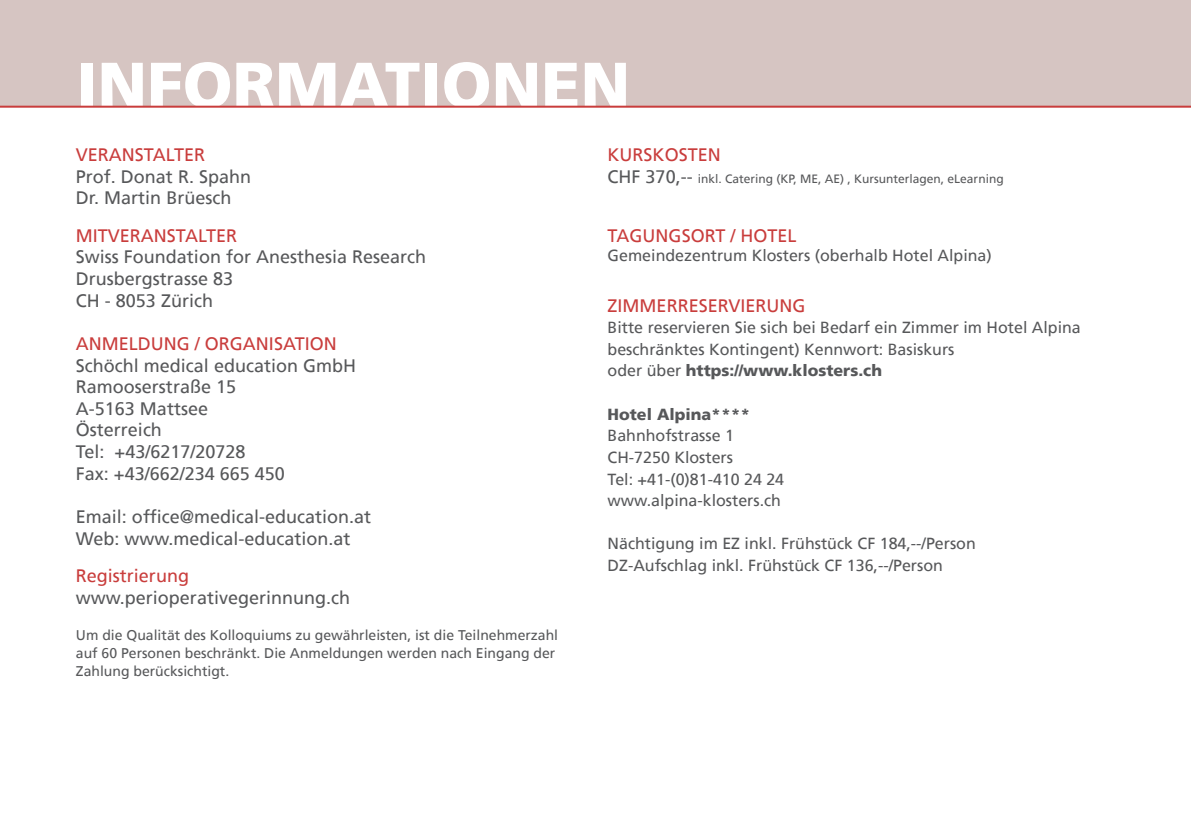
<style>
.page{position:relative;width:1191px;height:840px;background:#fff}
.page>*{position:absolute;margin:0;border:0;box-sizing:border-box;transform-origin:0 0}
.t1{font:900 64px "Frutiger";color:#fff}
.t2{font:18px "Frutiger";color:#57585a}
.t3{font:18px "Frutiger";color:#c93d3c}
.t4{font:16px "Frutiger";color:#57585a}
.t5{font:900 16px "Frutiger";color:#57585a}
.t6{font:14px/18px "Frutiger";color:#57585a}
.t7{font:12px "Frutiger";color:#57585a}
.s1{font-size:18px}
.s2{font-weight:400}
</style>
<div class="page">
<div style="left:0;top:0;width:1191px;height:107px;background:#d6c5c2"></div>
<hr style="left:0;top:106px;width:1191px;height:2px;background:#c93d3c">
<p class="t1" style="left:76px;top:46px;width:556px">INFORMATIONEN</p>
<p class="t3" style="left:76px;top:144px;width:131px">VERANSTALTER</p>
<p class="t2" style="left:76px;top:166px;width:177px">Prof. Donat R. Spahn</p>
<p class="t2" style="left:76px;top:187px;width:157px">Dr. Martin Brüesch</p>
<p class="t3" style="left:76px;top:225px;width:163px">MITVERANSTALTER</p>
<p class="t2" style="left:76px;top:246px;width:352px">Swiss Foundation for Anesthesia Research</p>
<p class="t2" style="left:76px;top:268px;width:159px">Drusbergstrasse 83</p>
<p class="t2" style="left:76px;top:290px;width:139px">CH - 8053 Zürich</p>
<p class="t3" style="left:76px;top:333px;width:262px">ANMELDUNG / ORGANISATION</p>
<p class="t2" style="left:76px;top:354px;width:282px">Schöchl medical education GmbH</p>
<p class="t2" style="left:76px;top:376px;width:162px">Ramooserstraße 15</p>
<p class="t2" style="left:76px;top:398px;width:134px">A-5163 Mattsee</p>
<p class="t2" style="left:76px;top:419px;width:88px">Österreich</p>
<p class="t2" style="left:76px;top:441px;width:171px">Tel: +43/6217/20728</p>
<p class="t2" style="left:76px;top:462px;width:210px">Fax: +43/662/234 665 450</p>
<p class="t2" style="left:76px;top:506px;width:297px">Email: office@medical-education.at</p>
<p class="t2" style="left:76px;top:527px;width:276px">Web: www.medical-education.at</p>
<p class="t3" style="left:76px;top:565px;width:115px">Registrierung</p>
<p class="t2" style="left:76px;top:586px;width:276px">www.perioperativegerinnung.ch</p>
<p class="t6" style="left:76px;top:625px;width:484px">Um die Qualität des Kolloquiums zu gewährleisten, ist die Teilnehmerzahl</p>
<p class="t6" style="left:76px;top:643px;width:481px">auf 60 Personen beschränkt. Die Anmeldungen werden nach Eingang der<br>Zahlung berücksichtigt.</p>
<p class="t3" style="left:607px;top:144px;width:115px">KURSKOSTEN</p>
<p class="t7" style="left:607px;top:171px;width:397px"><span class="s1">CHF 370,--</span> inkl. Catering (KP, ME, AE) , Kursunterlagen, eLearning</p>
<p class="t3" style="left:607px;top:225px;width:190px">TAGUNGSORT / HOTEL</p>
<p class="t4" style="left:607px;top:246px;width:386px">Gemeindezentrum Klosters (oberhalb Hotel Alpina)</p>
<p class="t3" style="left:607px;top:294px;width:199px">ZIMMERRESERVIERUNG</p>
<p class="t4" style="left:607px;top:318px;width:475px">Bitte reservieren Sie sich bei Bedarf ein Zimmer im Hotel Alpina</p>
<p class="t4" style="left:607px;top:339px;width:348px">beschränktes Kontingent) Kennwort: Basiskurs</p>
<p class="t5" style="left:607px;top:361px;width:276px"><span class="s2">oder über</span> https://www.klosters.ch</p>
<p class="t5" style="left:607px;top:404px;width:144px">Hotel Alpina****</p>
<p class="t4" style="left:607px;top:426px;width:128px">Bahnhofstrasse 1</p>
<p class="t4" style="left:607px;top:447px;width:127px">CH-7250 Klosters</p>
<p class="t4" style="left:607px;top:469px;width:178px">Tel: +41-(0)81-410 24 24</p>
<p class="t4" style="left:607px;top:491px;width:175px">www.alpina-klosters.ch</p>
<p class="t4" style="left:607px;top:534px;width:370px">Nächtigung im EZ inkl. Frühstück CF 184,--/Person</p>
<p class="t4" style="left:607px;top:555px;width:337px">DZ-Aufschlag inkl. Frühstück CF 136,--/Person</p>
</div>
